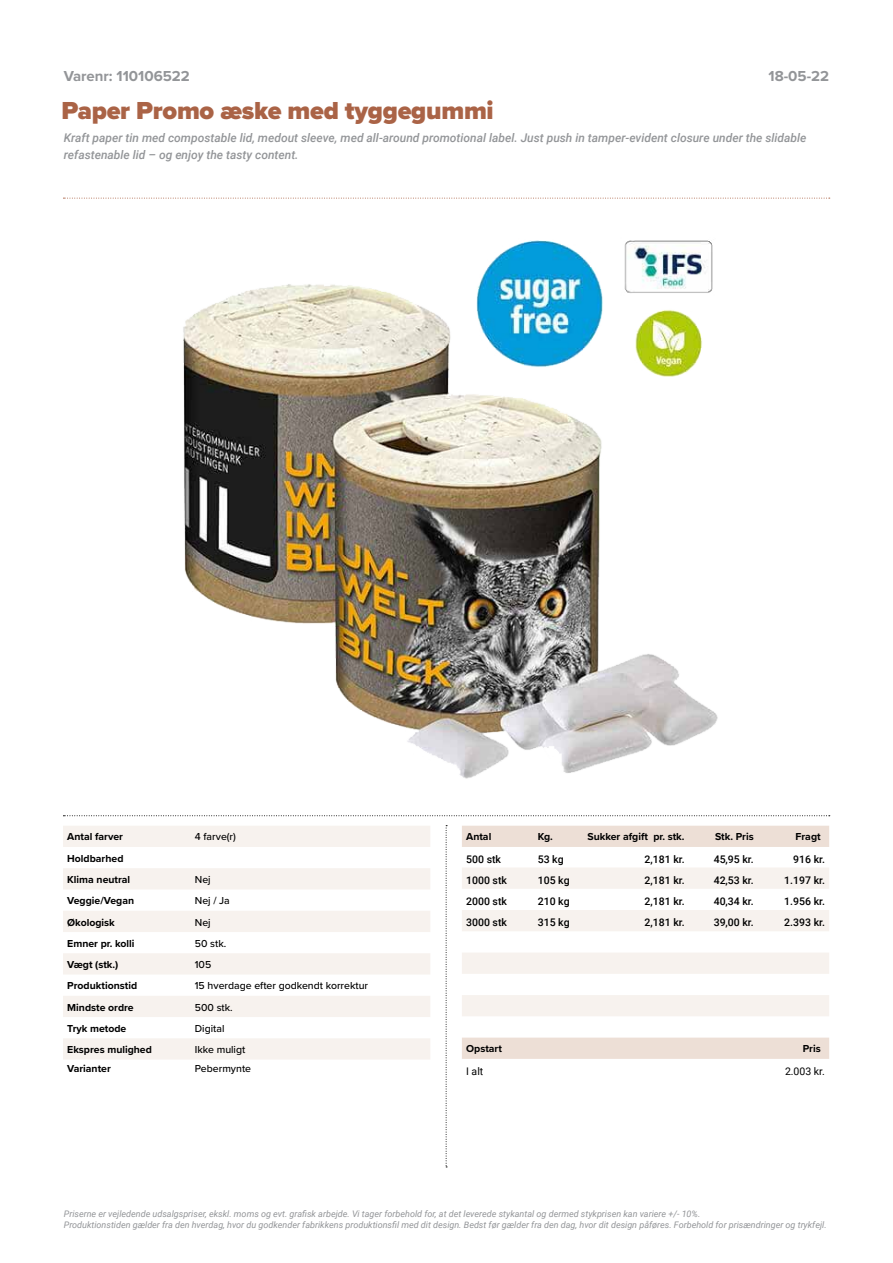
<style>
.page{position:relative;width:893px;height:1263px;background:#fff}
.page>*{position:absolute;margin:0;border:0;box-sizing:border-box;transform-origin:0 0}
.t1{font:900 25.5px "Proxima Nova";letter-spacing:-.01em;color:#aa6346}
.t2{font:700 15px "Proxima Nova";color:#939598}
.t3{font:italic 500 12px/16.5px "Roboto";color:#939598}
.t4{font:700 10.5px/21.3px "Proxima Nova";color:#000}
.t5{font:500 10.5px "Roboto";color:#000}
.t6{font:500 10.5px "Proxima Nova";color:#000}
.t7{font:10.5px "Roboto";color:#000}
.t8{font:italic 9px/10.8px "Roboto";color:#939598}
</style>
<div class="page">
<svg style="left:63px;top:826px;width:367px;height:233px;fill:#f7f2ee"></svg>
<svg style="left:462px;top:826px;width:367px;height:233px"></svg>
<svg style="left:462px;top:867px;width:367px;height:149px;fill:#f7f2ee"></svg>
<img style="left:183px;top:240px;width:535px;height:539px">
<svg style="left:446px;top:825px;width:1px;height:342px"></svg>
<svg style="left:63px;top:815px;width:767px;height:1px"></svg>
<svg style="left:63px;top:198px;width:767px;height:1px"></svg>
<h2 class="t2" style="left:64px;top:65px;width:128px">Varenr: 110106522</h2>
<h1 class="t1" style="left:62px;top:91px;width:434px">Paper Promo æske med tyggegummi</h1>
<h3 class="t3" style="left:64px;top:129px;width:744px">Kraft paper tin med compostable lid, medout sleeve, med all-around promotional label. Just push in tamper-evident closure under the slidable refastenable lid – og enjoy the tasty content.</h3>
<h2 class="t2" style="left:768px;top:65px;width:62px">18-05-22</h2>
<p class="t4" style="left:67px;top:826px;width:57px">Antal farver</p>
<p class="t6" style="left:195px;top:829px;width:43px">4 farve(r)</p>
<p class="t4" style="left:67px;top:847px;width:64px">Holdbarhed<br>Klima neutral</p>
<p class="t6" style="left:195px;top:872px;width:17px">Nej</p>
<p class="t4" style="left:67px;top:890px;width:68px">Veggie/Vegan</p>
<p class="t6" style="left:195px;top:893px;width:37px">Nej / Ja</p>
<p class="t4" style="left:67px;top:911px;width:49px">Økologisk</p>
<p class="t6" style="left:195px;top:914px;width:17px">Nej</p>
<p class="t4" style="left:67px;top:932px;width:69px">Emner pr. kolli</p>
<p class="t6" style="left:195px;top:935px;width:33px">50 stk.</p>
<p class="t4" style="left:67px;top:954px;width:53px">Vægt (stk.)</p>
<p class="t6" style="left:195px;top:957px;width:18px">105</p>
<p class="t4" style="left:67px;top:975px;width:71px">Produktionstid</p>
<p class="t6" style="left:195px;top:978px;width:175px">15 hverdage efter godkendt korrektur</p>
<p class="t4" style="left:67px;top:996px;width:68px">Mindste ordre</p>
<p class="t6" style="left:195px;top:999px;width:39px">500 stk.</p>
<p class="t4" style="left:67px;top:1017px;width:61px">Tryk metode</p>
<p class="t6" style="left:195px;top:1020px;width:31px">Digital</p>
<p class="t4" style="left:67px;top:1039px;width:86px">Ekspres mulighed</p>
<p class="t6" style="left:195px;top:1042px;width:52px">Ikke muligt</p>
<p class="t4" style="left:67px;top:1058px;width:45px">Varianter</p>
<p class="t6" style="left:195px;top:1061px;width:58px">Pebermynte</p>
<p class="t4" style="left:466px;top:826px;width:27px">Antal</p>
<p class="t4" style="left:538px;top:826px;width:17px">Kg.</p>
<p class="t4" style="left:587px;top:826px;width:99px">Sukker afgift pr. stk.</p>
<p class="t4" style="left:715px;top:826px;width:40px">Stk. Pris</p>
<p class="t4" style="left:795px;top:826px;width:27px">Fragt</p>
<p class="t5" style="left:466px;top:852px;width:36px">500 stk</p>
<p class="t5" style="left:538px;top:852px;width:27px">53 kg</p>
<p class="t5" style="left:645px;top:852px;width:42px">2,181 kr.</p>
<p class="t5" style="left:714px;top:852px;width:42px">45,95 kr.</p>
<p class="t5" style="left:793px;top:852px;width:33px">916 kr.</p>
<p class="t5" style="left:466px;top:872px;width:42px">1000 stk</p>
<p class="t5" style="left:538px;top:872px;width:33px">105 kg</p>
<p class="t5" style="left:645px;top:872px;width:42px">2,181 kr.</p>
<p class="t5" style="left:714px;top:872px;width:42px">42,53 kr.</p>
<p class="t5" style="left:784px;top:872px;width:42px">1.197 kr.</p>
<p class="t5" style="left:466px;top:894px;width:42px">2000 stk</p>
<p class="t5" style="left:538px;top:894px;width:33px">210 kg</p>
<p class="t5" style="left:645px;top:894px;width:42px">2,181 kr.</p>
<p class="t5" style="left:714px;top:894px;width:42px">40,34 kr.</p>
<p class="t5" style="left:784px;top:894px;width:42px">1.956 kr.</p>
<p class="t5" style="left:466px;top:915px;width:42px">3000 stk</p>
<p class="t5" style="left:538px;top:915px;width:33px">315 kg</p>
<p class="t5" style="left:645px;top:915px;width:42px">2,181 kr.</p>
<p class="t5" style="left:714px;top:915px;width:42px">39,00 kr.</p>
<p class="t5" style="left:784px;top:915px;width:42px">2.393 kr.</p>
<p class="t4" style="left:466px;top:1038px;width:37px">Opstart</p>
<p class="t4" style="left:803px;top:1038px;width:19px">Pris</p>
<p class="t7" style="left:466px;top:1064px;width:19px">I alt</p>
<p class="t7" style="left:785px;top:1064px;width:41px">2.003 kr.</p>
<p class="t8" style="left:64px;top:1208px;width:764px">Priserne er vejledende udsalgspriser, ekskl. moms og evt. grafisk arbejde. Vi tager forbehold for, at det leverede stykantal og dermed stykprisen kan variere +/- 10%.<br>Produktionstiden gælder fra den hverdag, hvor du godkender fabrikkens produktionsfil med dit design. Bedst før gælder fra den dag, hvor dit design påføres. Forbehold for prisændringer og trykfejl.</p>
</div>
